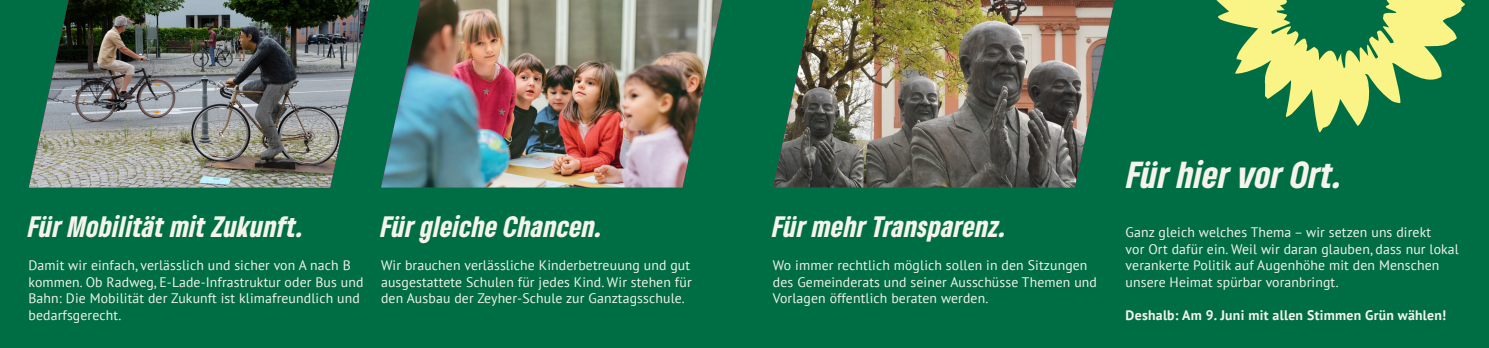
<style>
.page{position:relative;width:1489px;height:348px;background:#fff}
.page>*{position:absolute;margin:0;border:0;box-sizing:border-box;transform-origin:0 0}
.Headline__nur_in_Balken__Sand{font:italic 900 condensed 35px "Gruene Type";letter-spacing:.015em;color:#f6f3eb}
.Headline_Sand{font:italic 900 condensed 27.5px "Gruene Type";letter-spacing:.02em;color:#f6f3eb}
.Fließtext_Sand{font:13.75px/16.5px "PT Sans";letter-spacing:.01em;color:#f6f3eb}
.Fließtext_Sand_bold{font:700 13.75px "PT Sans";letter-spacing:.02em;color:#f6f3eb}
</style>
<div class="page">
<div style="left:0;top:0;width:1488px;height:347px;background:#006e44"></div>
<img style="left:381px;top:0;width:341px;height:187px">
<img style="left:773px;top:0;width:341px;height:187px">
<img style="left:29px;top:0;width:341px;height:187px">
<svg style="left:1216px;top:0;width:248px;height:133px"></svg>
<p class="Headline_Sand" style="left:28px;top:208px;width:277px">Für Mobilität mit Zukunft.</p>
<p class="Headline_Sand" style="left:381px;top:208px;width:223px">Für gleiche Chancen.</p>
<p class="Fließtext_Sand" style="left:28px;top:256px;width:336px">Damit wir einfach, verlässlich und sicher von A nach B kommen. Ob Radweg, E-Lade-Infrastruktur oder Bus und Bahn: Die Mobilität der Zukunft ist klimafreundlich und bedarfsgerecht.</p>
<p class="Fließtext_Sand" style="left:381px;top:256px;width:312px;text-align:justify">Wir brauchen verlässliche Kinderbetreuung und gut ausgestattete Schulen für jedes Kind. Wir stehen für den Ausbau der Zeyher-Schule zur Ganztagsschule.</p>
<p class="Headline_Sand" style="left:772px;top:208px;width:235px">Für mehr Transparenz.</p>
<p class="Fließtext_Sand" style="left:773px;top:256px;width:325px">Wo immer rechtlich möglich sollen in den Sitzungen des Gemeinderats und seiner Ausschüsse Themen und<br>Vorlagen öffentlich beraten werden.</p>
<p class="Headline__nur_in_Balken__Sand" style="left:1126px;top:151px;width:217px">Für hier vor Ort.</p>
<p class="Fließtext_Sand" style="left:1125px;top:223px;width:307px">Ganz gleich welches Thema – wir setzen uns direkt</p>
<p class="Fließtext_Sand" style="left:1125px;top:240px;width:335px">vor Ort dafür ein. Weil wir daran glauben, dass nur lokal verankerte Politik auf Augenhöhe mit den Menschen unsere Heimat spürbar voranbringt.</p>
<p class="Fließtext_Sand_bold" style="left:1125px;top:305px;width:322px">Deshalb: Am 9. Juni mit allen Stimmen Grün wählen!</p>
</div>
